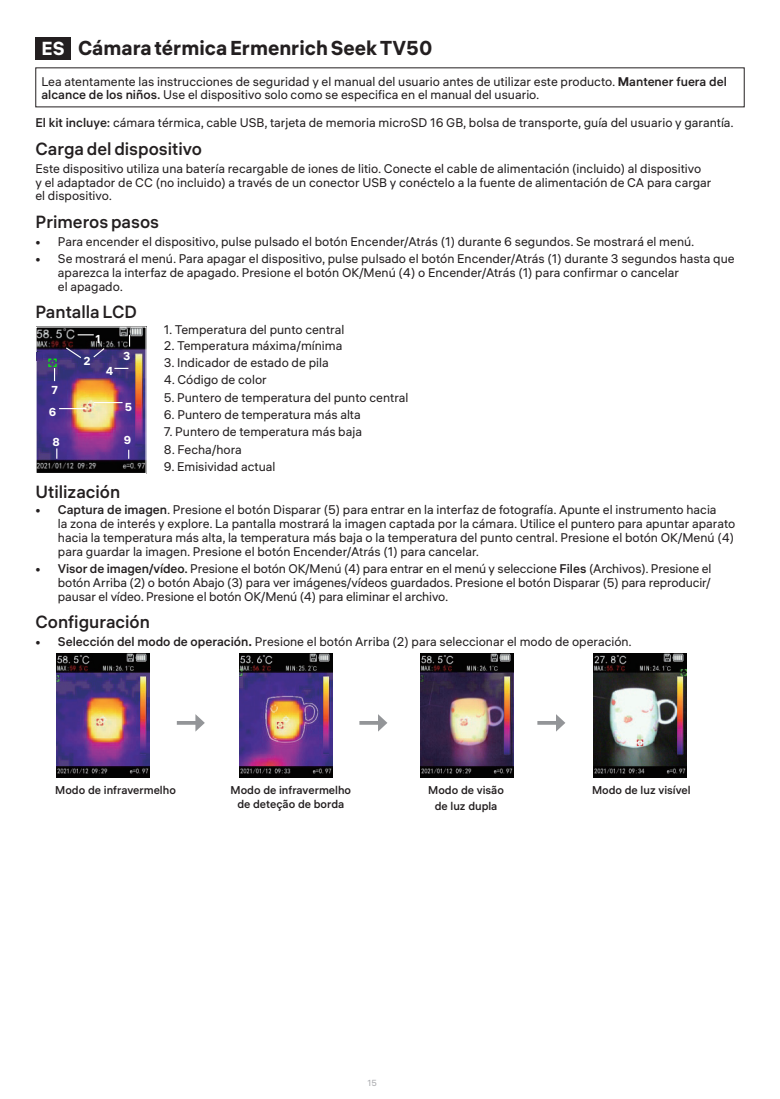
<style>
.page{position:relative;width:780px;height:1099px;background:#fff}
.page>*{position:absolute;margin:0;border:0;box-sizing:border-box;transform-origin:0 0}
.t1{font:700 20px "ALS Hauss";color:#231f20}
.t2{font:700 18.75px "ALS Hauss";color:#fff}
.t3{font:500 17.5px "ALS Hauss";color:#231f20}
.t4{font:12.5px/13.8px "ALS Hauss";color:#231f20}
.t5{font:700 11.5px "ALS Hauss";color:#fff}
.List_Paragraph{font:500 11.25px/13.8px "ALS Hauss";color:#231f20;text-align:center}
.t6{font:8.75px "ALS Hauss";color:#a8a9ad}
.s1{font-weight:700}
.s2{font-weight:500}
.s3{color:#1f1f1f}
</style>
<div class="page">
<div style="left:35px;top:37px;width:36px;height:22px;background:#231f20"></div>
<img style="left:57px;top:653px;width:93px;height:124px">
<img style="left:420px;top:653px;width:93px;height:124px">
<img style="left:239px;top:653px;width:93px;height:124px">
<img style="left:593px;top:653px;width:93px;height:124px">
<img style="left:37px;top:328px;width:108px;height:144px">
<div style="left:35px;top:326px;width:112px;height:148px;border:1px solid #fff"></div>
<svg style="left:78px;top:334px;width:16px;height:1px"></svg>
<svg style="left:65px;top:346px;width:17px;height:13px"></svg>
<svg style="left:92px;top:347px;width:14px;height:11px"></svg>
<svg style="left:59px;top:408px;width:27px;height:1px"></svg>
<svg style="left:94px;top:402px;width:28px;height:1px"></svg>
<svg style="left:36px;top:352px;width:21px;height:29px"></svg>
<svg style="left:114px;top:368px;width:14px;height:1px"></svg>
<hr style="left:177px;top:721px;width:21px;height:3px;background:#939598">
<svg style="left:195px;top:714px;width:10px;height:17px"></svg>
<hr style="left:359px;top:721px;width:22px;height:3px;background:#939598">
<svg style="left:378px;top:714px;width:9px;height:17px"></svg>
<hr style="left:537px;top:721px;width:22px;height:3px;background:#939598">
<svg style="left:556px;top:714px;width:9px;height:17px"></svg>
<p class="t2" style="left:42px;top:36px;width:25px">ES</p>
<p class="t1" style="left:78px;top:35px;width:356px">CámaratérmicaErmenrichSeekTV50</p>
<p class="t4" style="left:41px;top:74px;width:687px">Lea atentamente las instrucciones de seguridad y el manual del usuario antes de utilizar este producto. <span class="s1">M</span><span class="s2">antener fuera del alcance de los niños.</span> Use el dispositivo solo como se especifica en el manual del usuario.</p>
<p class="t4" style="left:35px;top:116px;width:700px"><span class="s2">El kit incluye:</span> cámara térmica, cable USB, tarjeta de memoria microSD 16 GB, bolsa de transporte, guía del usuario <span class="s3">y garantía</span>.</p>
<p class="t3" style="left:35px;top:138px;width:168px">Carga del dispositivo</p>
<p class="t4" style="left:35px;top:161px;width:677px">Este dispositivo utiliza una batería recargable de iones de litio. Conecte el cable de alimentación (incluido) al dispositivo<br>y el adaptador de CC (no incluido) a través de un conector USB y conéctelo a la fuente de alimentación de CA para cargar el dispositivo.</p>
<p class="t3" style="left:35px;top:210px;width:125px">Primeros pasos</p>
<p class="t4" style="left:35px;top:234px;width:660px">• Para encender el dispositivo, pulse pulsado el botón Encender/Atrás (1) durante 6 segundos. Se mostrará el menú.</p>
<p class="t4" style="left:58px;top:252px;width:678px;text-indent:-23px">• Se mostrará el menú. Para apagar el dispositivo, pulse pulsado el botón Encender/Atrás (1) durante 3 segundos hasta que aparezca la interfaz de apagado. Presione el botón OK/Menú (4) o Encender/Atrás (1) para confirmar o cancelar<br>el apagado.</p>
<p class="t3" style="left:35px;top:301px;width:103px">Pantalla LCD</p>
<p class="t4" style="left:164px;top:323px;width:182px">1. Temperatura del punto central</p>
<p class="t4" style="left:164px;top:338px;width:180px">2. Temperatura máxima/mínima</p>
<p class="t4" style="left:164px;top:356px;width:166px">3. Indicador de estado de pila</p>
<p class="t4" style="left:164px;top:373px;width:105px">4. Código de color</p>
<p class="t4" style="left:164px;top:390px;width:246px">5. Puntero de temperatura del punto central</p>
<p class="t4" style="left:164px;top:407px;width:198px">6. Puntero de temperatura más alta</p>
<p class="t4" style="left:164px;top:425px;width:200px">7. Puntero de temperatura más baja</p>
<p class="t4" style="left:164px;top:442px;width:79px">8. Fecha/hora</p>
<p class="t4" style="left:164px;top:459px;width:113px">9. Emisividad actual</p>
<p class="t3" style="left:35px;top:481px;width:86px">Utilización</p>
<p class="t4" style="left:58px;top:503px;width:678px;text-indent:-23px">• <span class="s2">Captura de imagen</span>. Presione el botón Disparar (5) para entrar en la interfaz de fotografía. Apunte el instrumento hacia<br>la zona de interés y explore. La pantalla mostrará la imagen captada por la cámara. Utilice el puntero para apuntar aparato hacia la temperatura más alta, la temperatura más baja o la temperatura del punto central. Presione el botón OK/Menú (4) para guardar la imagen. Presione el botón Encender/Atrás (1) para cancelar.</p>
<p class="t4" style="left:58px;top:561px;width:655px;text-align:justify;text-indent:-23px">• <span class="s2">Visor de imagen/vídeo.</span> Presione el botón OK/Menú (4) para entrar en el menú y seleccione <span class="s2">Files</span> (Archivos). Presione el botón <span class="s3">Arriba</span> (2) o botón Abajo (3) para ver imágenes/vídeos guardados. Presione el botón Disparar (5) para reproducir/ pausar el vídeo. Presione el botón OK/Menú (4) para eliminar el archivo.</p>
<p class="t3" style="left:35px;top:610px;width:116px">Configuración</p>
<p class="t4" style="left:35px;top:634px;width:598px">• <span class="s2">Selección del modo de operación</span><span class="s1">.</span> Presione el botón <span class="s3">Arriba</span> (2) para seleccionar el modo de operación.</p>
<p class="t5" style="left:95px;top:331px;width:7px">1</p>
<p class="t5" style="left:123px;top:348px;width:9px">3</p>
<p class="t5" style="left:83px;top:353px;width:9px">2</p>
<p class="t5" style="left:106px;top:364px;width:9px">4</p>
<p class="t5" style="left:52px;top:383px;width:8px">7</p>
<p class="t5" style="left:49px;top:405px;width:9px">6</p>
<p class="t5" style="left:52px;top:434px;width:9px">8</p>
<p class="t5" style="left:124px;top:432px;width:9px">9</p>
<p class="t5" style="left:125px;top:399px;width:9px">5</p>
<p class="List_Paragraph" style="left:55px;top:783px;width:122px">Modo de infravermelho</p>
<p class="List_Paragraph" style="left:230px;top:783px;width:122px">Modo de infravermelho de deteção de borda</p>
<p class="List_Paragraph" style="left:428px;top:783px;width:77px">Modo de visão</p>
<p class="List_Paragraph" style="left:435px;top:798px;width:64px">de luz dupla</p>
<p class="List_Paragraph" style="left:592px;top:783px;width:100px">Modo de luz visível</p>
<p class="t6" style="left:367px;top:1077px;width:11px">15</p>
</div>
